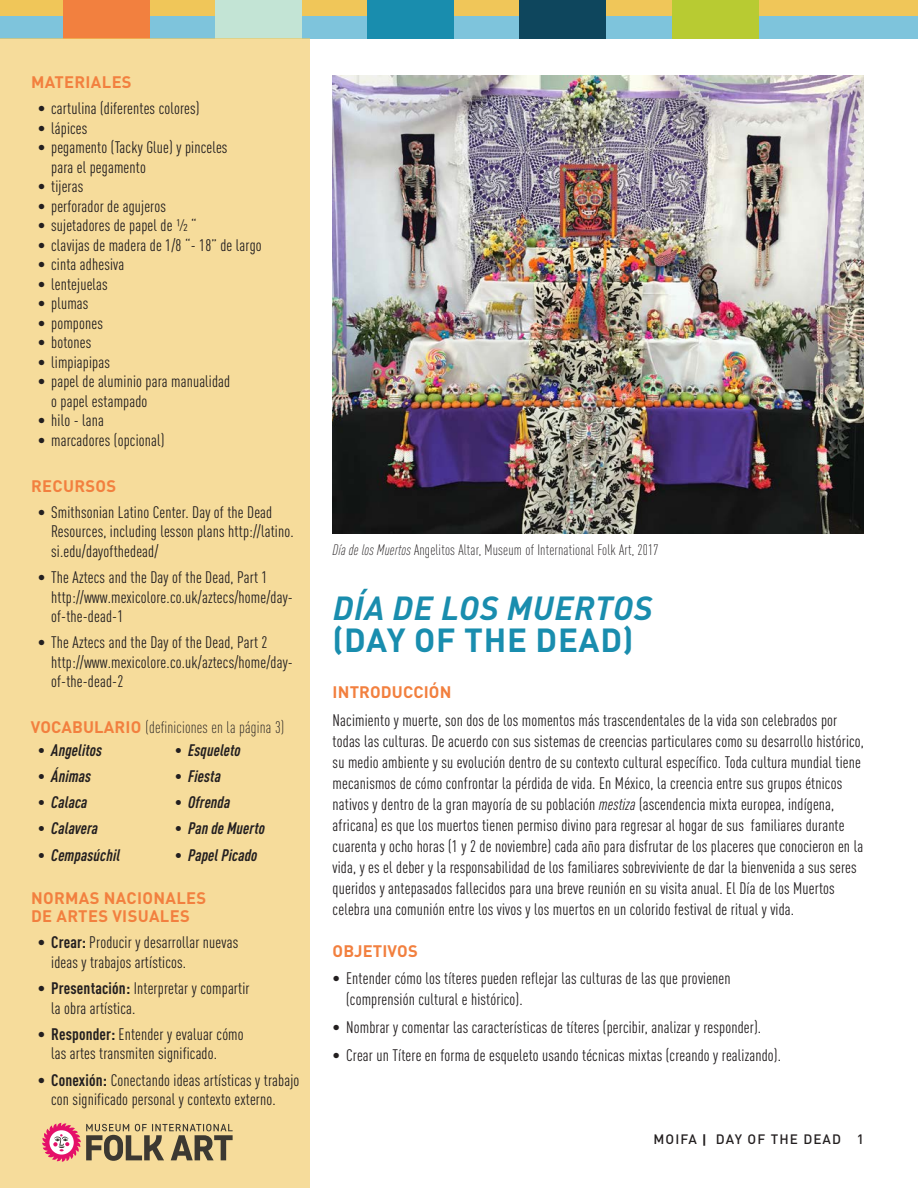
<style>
.page{position:relative;width:918px;height:1188px;background:#fff}
.page>*{position:absolute;margin:0;border:0;box-sizing:border-box;transform-origin:0 0}
.t1{font:italic 700 33px "DIN Pro";letter-spacing:.02em;color:#198dae}
.t2{font:700 33px "DIN Pro";letter-spacing:.02em;color:#198dae}
.t3{font:condensed 16.5px/19.5px "DIN Pro";letter-spacing:.01em;color:#231f20}
.t4{font:italic 700 condensed 16.5px "DIN Pro";letter-spacing:.01em;color:#231f20}
.t5{font:700 16.5px/18px "DIN Pro";letter-spacing:.02em;color:#f2803f}
.t6{font:300 condensed 16.5px "DIN Pro";letter-spacing:.01em;color:#231f20}
.t7{font:300 condensed 15px "DIN Pro";letter-spacing:.01em;color:#231f20}
.t8{font:500 13.5px "DIN Pro";letter-spacing:.08em;color:#231f20}
.s1{font-weight:700;font-stretch:normal;color:#f2803f}
.s2{font-weight:700}
.s3{font-style:italic}
.s4{font-family:"Neutra Text";font-weight:700}
</style>
<div class="page">
<div style="left:0;top:0;width:918px;height:39px;background:#7ec4dc"></div>
<div style="left:0;top:0;width:918px;height:16px;background:#f0c659"></div>
<div style="left:520px;top:0;width:86px;height:39px;background:#0e465d"></div>
<div style="left:672px;top:0;width:86px;height:39px;background:#b8cb32"></div>
<div style="left:367px;top:0;width:87px;height:39px;background:#198dae"></div>
<div style="left:215px;top:0;width:86px;height:39px;background:#c3e4d5"></div>
<div style="left:63px;top:0;width:86px;height:39px;background:#f2803f"></div>
<div style="left:0;top:39px;width:310px;height:1149px;background:#f6dc9b"></div>
<svg style="left:42px;top:1123px;width:191px;height:39px"></svg>
<img style="left:333px;top:76px;width:531px;height:458px">
<p class="t5" style="left:31px;top:71px;width:102px">MATERIALES</p>
<p class="t3" style="left:38px;top:98px;width:163px">• cartulina (diferentes colores)</p>
<p class="t3" style="left:38px;top:117px;width:51px">• lápices</p>
<p class="t3" style="left:51px;top:137px;width:178px;text-indent:-14px">• pegamento (Tacky Glue) y pinceles para el pegamento</p>
<p class="t3" style="left:38px;top:176px;width:47px">• tijeras</p>
<p class="t3" style="left:38px;top:195px;width:130px">• perforador de agujeros</p>
<p class="t3" style="left:38px;top:215px;width:161px">• sujetadores de papel de ½ “</p>
<p class="t3" style="left:38px;top:234px;width:225px">• clavijas de madera de 1/8 “- 18” de largo</p>
<p class="t3" style="left:38px;top:254px;width:88px">• cinta adhesiva</p>
<p class="t3" style="left:38px;top:273px;width:72px">• lentejuelas</p>
<p class="t3" style="left:38px;top:293px;width:52px">• plumas</p>
<p class="t3" style="left:38px;top:312px;width:67px">• pompones</p>
<p class="t3" style="left:38px;top:332px;width:55px">• botones</p>
<p class="t3" style="left:38px;top:351px;width:74px">• limpiapipas</p>
<p class="t3" style="left:51px;top:371px;width:181px;text-indent:-14px">• papel de aluminio para manualidad o papel estampado</p>
<p class="t3" style="left:38px;top:410px;width:68px">• hilo - lana</p>
<p class="t3" style="left:38px;top:429px;width:128px">• marcadores (opcional)</p>
<p class="t5" style="left:31px;top:475px;width:87px">RECURSOS</p>
<p class="t3" style="left:51px;top:501px;width:244px;text-indent:-14px">• Smithsonian Latino Center. Day of the Dead<br>Resources, including lesson plans http://latino. si.edu/dayofthedead/</p>
<p class="t3" style="left:51px;top:566px;width:243px;text-indent:-14px">• The Aztecs and the Day of the Dead, Part 1 http://www.mexicolore.co.uk/aztecs/home/day&shy;of-the-dead-1</p>
<p class="t3" style="left:51px;top:632px;width:243px;text-indent:-14px">• The Aztecs and the Day of the Dead, Part 2 http://www.mexicolore.co.uk/aztecs/home/day&shy;of-the-dead-2</p>
<p class="t6" style="left:31px;top:716px;width:255px"><span class="s1">VOCABULARIO</span> (definiciones en la página 3)</p>
<p class="t4" style="left:38px;top:737px;width:66px">• Angelitos</p>
<p class="t4" style="left:38px;top:764px;width:55px">• Ánimas</p>
<p class="t4" style="left:38px;top:790px;width:51px">• Calaca</p>
<p class="t4" style="left:38px;top:816px;width:62px">• Calavera</p>
<p class="t4" style="left:38px;top:842px;width:84px">• Cempasúchil</p>
<p class="t4" style="left:175px;top:737px;width:68px">• Esqueleto</p>
<p class="t4" style="left:175px;top:764px;width:48px">• Fiesta</p>
<p class="t4" style="left:175px;top:790px;width:57px">• Ofrenda</p>
<p class="t4" style="left:175px;top:816px;width:92px">• Pan de Muerto</p>
<p class="t4" style="left:175px;top:842px;width:84px">• Papel Picado</p>
<p class="t5" style="left:31px;top:887px;width:177px">NORMAS NACIONALES<br>DE ARTES VISUALES</p>
<p class="t3" style="left:51px;top:932px;width:189px;text-indent:-14px"><span class="s2">• Crear:</span> Producir y desarrollar nuevas ideas y trabajos artísticos.</p>
<p class="t3" style="left:51px;top:977px;width:200px;text-indent:-14px"><span class="s2">• Presentación:</span> Interpretar y compartir la obra artística.</p>
<p class="t3" style="left:51px;top:1023px;width:194px;text-indent:-14px"><span class="s2">• Responder:</span> Entender y evaluar cómo las artes transmiten significado.</p>
<p class="t3" style="left:51px;top:1069px;width:250px;text-indent:-14px"><span class="s2">• Conexión:</span> Conectando ideas artísticas y trabajo con significado personal y contexto externo.</p>
<p class="t7" style="left:333px;top:539px;width:328px"><span class="s3">Día de los Muertos</span> Angelitos Altar, Museum of International Folk Art, 2017</p>
<p class="t1" style="left:333px;top:581px;width:321px">DÍA DE LOS MUERTOS</p>
<p class="t2" style="left:333px;top:612px;width:303px">(DAY OF THE DEAD)</p>
<p class="t5" style="left:333px;top:681px;width:120px">INTRODUCCIÓN</p>
<p class="t3" style="left:333px;top:708px;width:533px;line-height:21px">Nacimiento y muerte, son dos de los momentos más trascendentales de la vida son celebrados por todas las culturas. De acuerdo con sus sistemas de creencias particulares como su desarrollo histórico, su medio ambiente y su evolución dentro de su contexto cultural específico. Toda cultura mundial tiene mecanismos de cómo confrontar la pérdida de vida. En México, la creencia entre sus grupos étnicos nativos y dentro de la gran mayoría de su población <span class="s3">mestiza</span> (ascendencia mixta europea, indígena, africana) es que los muertos tienen permiso divino para regresar al hogar de sus familiares durante cuarenta y ocho horas (1 y 2 de noviembre) cada año para disfrutar de los placeres que conocieron en la vida, y es el deber y la responsabilidad de los familiares sobreviviente de dar la bienvenida a sus seres queridos y antepasados fallecidos para una breve reunión en su visita anual. El Día de los Muertos celebra una comunión entre los vivos y los muertos en un colorido festival de ritual y vida.</p>
<p class="t5" style="left:333px;top:940px;width:87px">OBJETIVOS</p>
<p class="t3" style="left:346px;top:967px;width:386px;line-height:21px;text-indent:-14px">• Entender cómo los títeres pueden reflejar las culturas de las que provienen (comprensión cultural e histórico).</p>
<p class="t3" style="left:333px;top:1016px;width:430px">• Nombrar y comentar las características de títeres (percibir, analizar y responder).</p>
<p class="t3" style="left:333px;top:1044px;width:450px">• Crear un Títere en forma de esqueleto usando técnicas mixtas (creando y realizando).</p>
<p class="t8" style="left:654px;top:1128px;width:212px">MOIFA <span class="s4">|</span> DAY OF THE DEAD 1</p>
</div>
